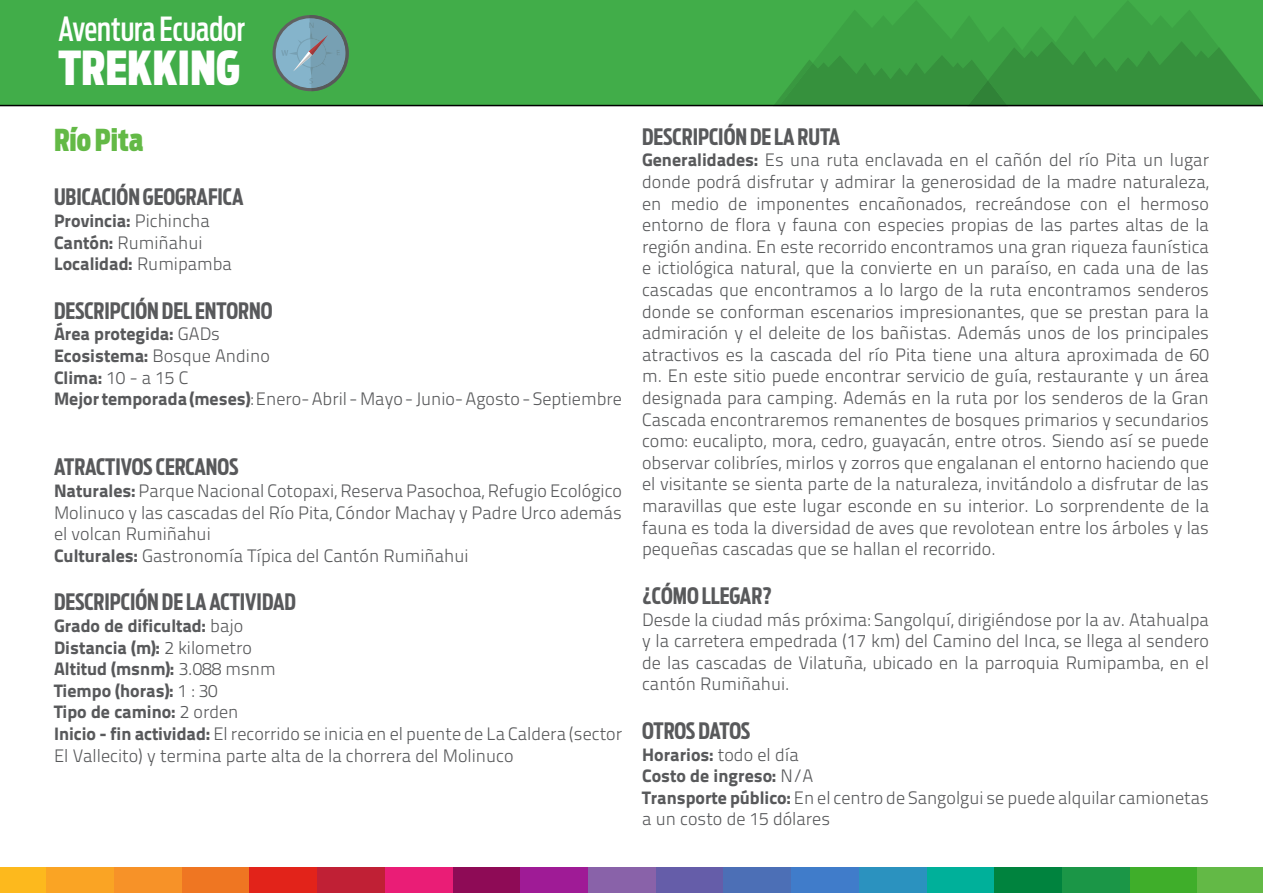
<style>
.page{position:relative;width:1263px;height:893px;background:#fff}
.page>*{position:absolute;margin:0;border:0;box-sizing:border-box;transform-origin:0 0}
.t1{font:900 46.5px "Antenna Ext Cond Beta";color:#fff}
.t2{font:500 33px "Antenna Ext Cond Beta";color:#fff}
.t3{font:900 30px "Antenna Ext Cond Beta";color:#63b946}
.t4{font:700 22.5px "Antenna Ext Cond Beta";color:#58595b}
.t5{font:300 18px/21.6px "Titillium Text 22 L";color:#58595b}
.t6{font:800 18px/21.6px "Titillium Text 22 L";color:#58595b}
.s1{font-weight:300}
.s2{font-weight:800}
</style>
<div class="page">
<div style="left:0;top:0;width:773px;height:106px;background:#41ad49"></div>
<svg style="left:773px;top:0;width:490px;height:106px;background:#3a9d42"></svg>
<svg style="left:273px;top:15px;width:76px;height:76px;background:#6e9f97"></svg>
<div style="left:0;top:867px;width:46px;height:26px;background:#fdb91d"></div>
<div style="left:46px;top:867px;width:68px;height:26px;background:#faa424"></div>
<div style="left:114px;top:867px;width:68px;height:26px;background:#f79228"></div>
<div style="left:182px;top:867px;width:68px;height:26px;background:#ef7622"></div>
<div style="left:250px;top:867px;width:67px;height:26px;background:#e2231a"></div>
<div style="left:317px;top:867px;width:68px;height:26px;background:#c02035"></div>
<div style="left:385px;top:867px;width:68px;height:26px;background:#ea1d76"></div>
<div style="left:453px;top:867px;width:67px;height:26px;background:#8e0b56"></div>
<div style="left:520px;top:867px;width:68px;height:26px;background:#9f1b96"></div>
<div style="left:588px;top:867px;width:68px;height:26px;background:#8962a9"></div>
<div style="left:656px;top:867px;width:68px;height:26px;background:#655da9"></div>
<div style="left:724px;top:867px;width:67px;height:26px;background:#4c6fb6"></div>
<div style="left:791px;top:867px;width:68px;height:26px;background:#407cca"></div>
<div style="left:859px;top:867px;width:68px;height:26px;background:#2b92bf"></div>
<div style="left:927px;top:867px;width:67px;height:26px;background:#00b09a"></div>
<div style="left:994px;top:867px;width:68px;height:26px;background:#00833e"></div>
<div style="left:1062px;top:867px;width:68px;height:26px;background:#1b9647"></div>
<div style="left:1130px;top:867px;width:67px;height:26px;background:#3fae2a"></div>
<div style="left:1197px;top:867px;width:66px;height:26px;background:#63b946"></div>
<h2 class="t2" style="left:58px;top:10px;width:188px">Aventura Ecuador</h2>
<h1 class="t1" style="left:58px;top:40px;width:183px">TREKKING</h1>
<h3 class="t3" style="left:54px;top:123px;width:91px">Río Pita</h3>
<p class="t4" style="left:54px;top:184px;width:191px">UBICACIÓN GEOGRAFICA</p>
<p class="t6" style="left:54px;top:209px;width:179px">Provincia: <span class="s1">Pichincha<br></span>Cantón: <span class="s1">Rumiñahui<br></span>Localidad: <span class="s1">Rumipamba</span></p>
<p class="t4" style="left:54px;top:298px;width:220px">DESCRIPCIÓN DEL ENTORNO</p>
<p class="t5" style="left:54px;top:322px;width:569px"><span class="s2">Área protegida:</span> GADs<br><span class="s2">Ecosistema:</span> Bosque Andino<br><span class="s2">Clima:</span> 10 - a 15 C<br><span class="s2">Mejor temporada (meses)</span>: Enero- Abril - Mayo - Junio- Agosto - Septiembre</p>
<p class="t4" style="left:54px;top:454px;width:186px">ATRACTIVOS CERCANOS</p>
<p class="t5" style="left:54px;top:479px;width:569px"><span class="s2">Naturales:</span> Parque Nacional Cotopaxi, Reserva Pasochoa, Refugio Ecológico Molinuco y las cascadas del Río Pita, Cóndor Machay y Padre Urco además el volcan Rumiñahui<br><span class="s2">Culturales:</span> Gastronomía Típica del Cantón Rumiñahui</p>
<p class="t4" style="left:54px;top:589px;width:243px">DESCRIPCIÓN DE LA ACTIVIDAD</p>
<p class="t5" style="left:54px;top:614px;width:570px"><span class="s2">Grado de dificultad:</span> bajo<br><span class="s2">Distancia (m):</span> 2 kilometro<br><span class="s2">Altitud (msnm):</span> 3.088 msnm<br><span class="s2">Tiempo (horas):</span> 1 : 30<br><span class="s2">Tipo de camino:</span> 2 orden<br><span class="s2">Inicio - fin actividad:</span> El recorrido se inicia en el puente de La Caldera (sector El Vallecito) y termina parte alta de la chorrera del Molinuco</p>
<p class="t4" style="left:642px;top:124px;width:200px">DESCRIPCIÓN DE LA RUTA</p>
<p class="t5" style="left:642px;top:148px;width:568px;text-align:justify"><span class="s2">Generalidades:</span> Es una ruta enclavada en el cañón del río Pita un lugar donde podrá disfrutar y admirar la generosidad de la madre naturaleza, en medio de imponentes encañonados, recreándose con el hermoso entorno de flora y fauna con especies propias de las partes altas de la región andina. En este recorrido encontramos una gran riqueza faunística e ictiológica natural, que la convierte en un paraíso, en cada una de las cascadas que encontramos a lo largo de la ruta encontramos senderos donde se conforman escenarios impresionantes, que se prestan para la admiración y el deleite de los bañistas. Además unos de los principales atractivos es la cascada del río Pita tiene una altura aproximada de 60 m. En este sitio puede encontrar servicio de guía, restaurante y un área designada para camping. Además en la ruta por los senderos de la Gran Cascada encontraremos remanentes de bosques primarios y secundarios como: eucalipto, mora, cedro, guayacán, entre otros. Siendo así se puede observar colibríes, mirlos y zorros que engalanan el entorno haciendo que el visitante se sienta parte de la naturaleza, invitándolo a disfrutar de las maravillas que este lugar esconde en su interior. Lo sorprendente de la fauna es toda la diversidad de aves que revolotean entre los árboles y las pequeñas cascadas que se hallan el recorrido.</p>
<p class="t4" style="left:642px;top:583px;width:131px">¿CÓMO LLEGAR?</p>
<p class="t5" style="left:642px;top:607px;width:568px;text-align:justify">Desde la ciudad más próxima: Sangolquí, dirigiéndose por la av. Atahualpa y la carretera empedrada (17 km) del Camino del Inca, se llega al sendero de las cascadas de Vilatuña, ubicado en la parroquia Rumipamba, en el cantón Rumiñahui.</p>
<p class="t4" style="left:642px;top:718px;width:110px">OTROS DATOS</p>
<p class="t5" style="left:642px;top:742px;width:568px"><span class="s2">Horarios:</span> todo el día<br><span class="s2">Costo de ingreso:</span> N/A<br><span class="s2">Transporte público:</span> En el centro de Sangolgui se puede alquilar camionetas a un costo de 15 dólares</p>
</div>
